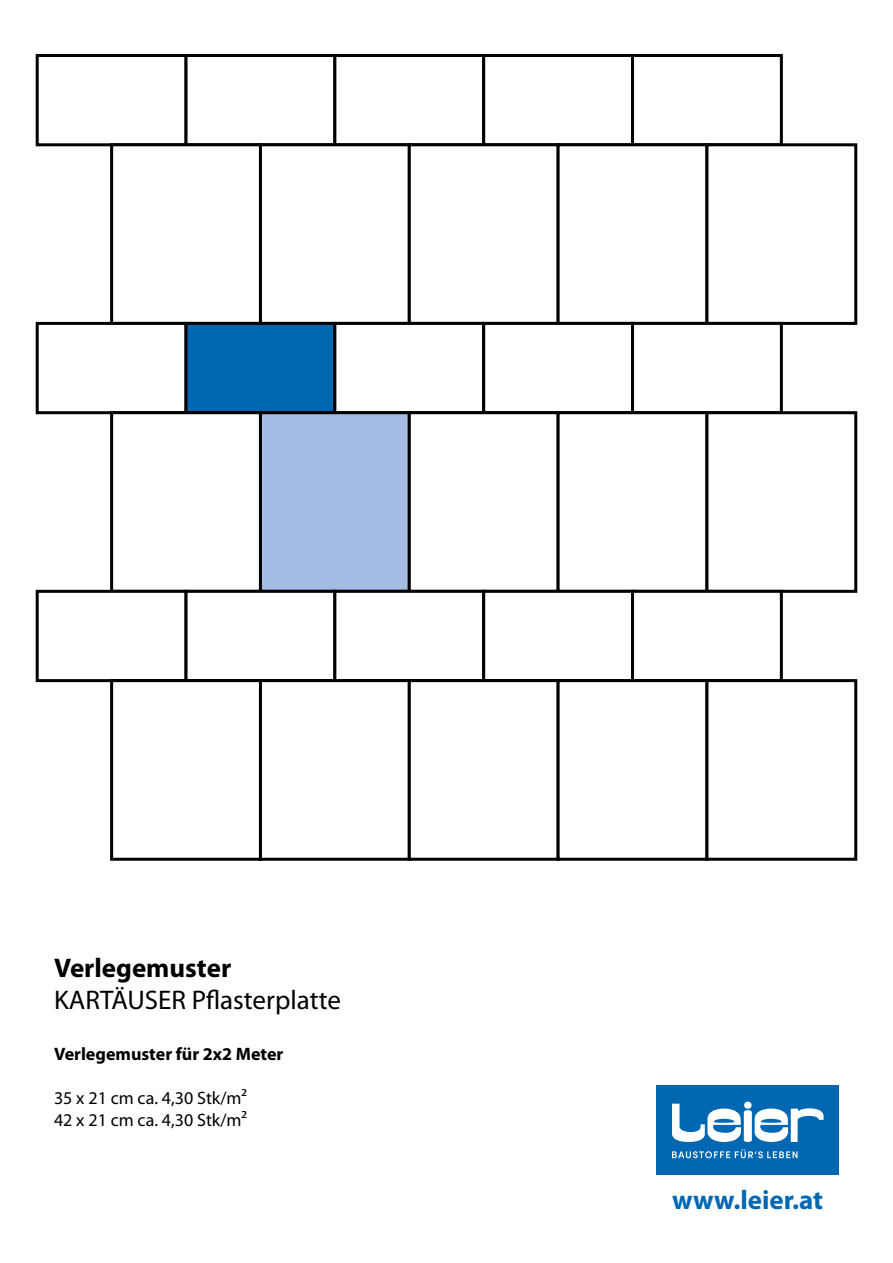
<style>
.page{position:relative;width:893px;height:1263px;background:#fff}
.page>*{position:absolute;margin:0;border:0;box-sizing:border-box;transform-origin:0 0}
.t1{font:27px "Myriad Pro";color:#000}
.t2{font:700 27px "Myriad Pro";color:#000}
.t3{font:700 27px "Myriad Pro";color:#0067b2}
.t4{font:18px/21.6px "Myriad Pro";color:#000}
.t5{font:700 18px "Myriad Pro";color:#000}
</style>
<div class="page">
<div style="left:36px;top:54px;width:152px;height:92px;background:#fff;border:3px solid #000"></div>
<div style="left:185px;top:54px;width:151px;height:92px;background:#fff;border:3px solid #000"></div>
<div style="left:333px;top:54px;width:152px;height:92px;background:#fff;border:3px solid #000"></div>
<div style="left:482px;top:54px;width:152px;height:92px;background:#fff;border:3px solid #000"></div>
<div style="left:631px;top:54px;width:152px;height:92px;background:#fff;border:3px solid #000"></div>
<div style="left:110px;top:143px;width:152px;height:182px;background:#fff;border:3px solid #000"></div>
<div style="left:259px;top:143px;width:152px;height:182px;background:#fff;border:3px solid #000"></div>
<div style="left:408px;top:143px;width:152px;height:182px;background:#fff;border:3px solid #000"></div>
<div style="left:557px;top:143px;width:151px;height:182px;background:#fff;border:3px solid #000"></div>
<div style="left:705px;top:143px;width:152px;height:182px;background:#fff;border:3px solid #000"></div>
<div style="left:36px;top:322px;width:152px;height:92px;background:#fff;border:3px solid #000"></div>
<div style="left:185px;top:322px;width:151px;height:92px;background:#0067b2;border:3px solid #000"></div>
<div style="left:333px;top:322px;width:152px;height:92px;background:#fff;border:3px solid #000"></div>
<div style="left:482px;top:322px;width:152px;height:92px;background:#fff;border:3px solid #000"></div>
<div style="left:631px;top:322px;width:152px;height:92px;background:#fff;border:3px solid #000"></div>
<div style="left:110px;top:411px;width:152px;height:182px;background:#fff;border:3px solid #000"></div>
<div style="left:259px;top:411px;width:152px;height:182px;background:#a4bce3;border:3px solid #000"></div>
<div style="left:408px;top:411px;width:152px;height:182px;background:#fff;border:3px solid #000"></div>
<div style="left:557px;top:411px;width:151px;height:182px;background:#fff;border:3px solid #000"></div>
<div style="left:705px;top:411px;width:152px;height:182px;background:#fff;border:3px solid #000"></div>
<div style="left:36px;top:590px;width:152px;height:92px;background:#fff;border:3px solid #000"></div>
<div style="left:185px;top:590px;width:151px;height:92px;background:#fff;border:3px solid #000"></div>
<div style="left:333px;top:590px;width:152px;height:92px;background:#fff;border:3px solid #000"></div>
<div style="left:482px;top:590px;width:152px;height:92px;background:#fff;border:3px solid #000"></div>
<div style="left:631px;top:590px;width:152px;height:92px;background:#fff;border:3px solid #000"></div>
<div style="left:110px;top:679px;width:152px;height:182px;background:#fff;border:3px solid #000"></div>
<div style="left:259px;top:679px;width:152px;height:182px;background:#fff;border:3px solid #000"></div>
<div style="left:408px;top:679px;width:152px;height:182px;background:#fff;border:3px solid #000"></div>
<div style="left:557px;top:679px;width:151px;height:182px;background:#fff;border:3px solid #000"></div>
<div style="left:705px;top:679px;width:152px;height:182px;background:#fff;border:3px solid #000"></div>
<div style="left:656px;top:1085px;width:183px;height:90px;background:#0067b2"></div>
<svg style="left:672px;top:1103px;width:152px;height:39px"></svg>
<svg style="left:672px;top:1149px;width:125px;height:9px"></svg>
<h1 class="t2" style="left:54px;top:953px;width:179px">Verlegemuster</h1>
<h1 class="t1" style="left:54px;top:986px;width:288px">KARTÄUSER Pflasterplatte</h1>
<p class="t5" style="left:54px;top:1044px;width:231px">Verlegemuster für 2x2 Meter</p>
<p class="t4" style="left:54px;top:1088px;width:195px">35 x 21 cm ca. 4,30 Stk/m²<br>42 x 21 cm ca. 4,30 Stk/m²</p>
<h1 class="t3" style="left:672px;top:1185px;width:153px">www.leier.at</h1>
</div>
